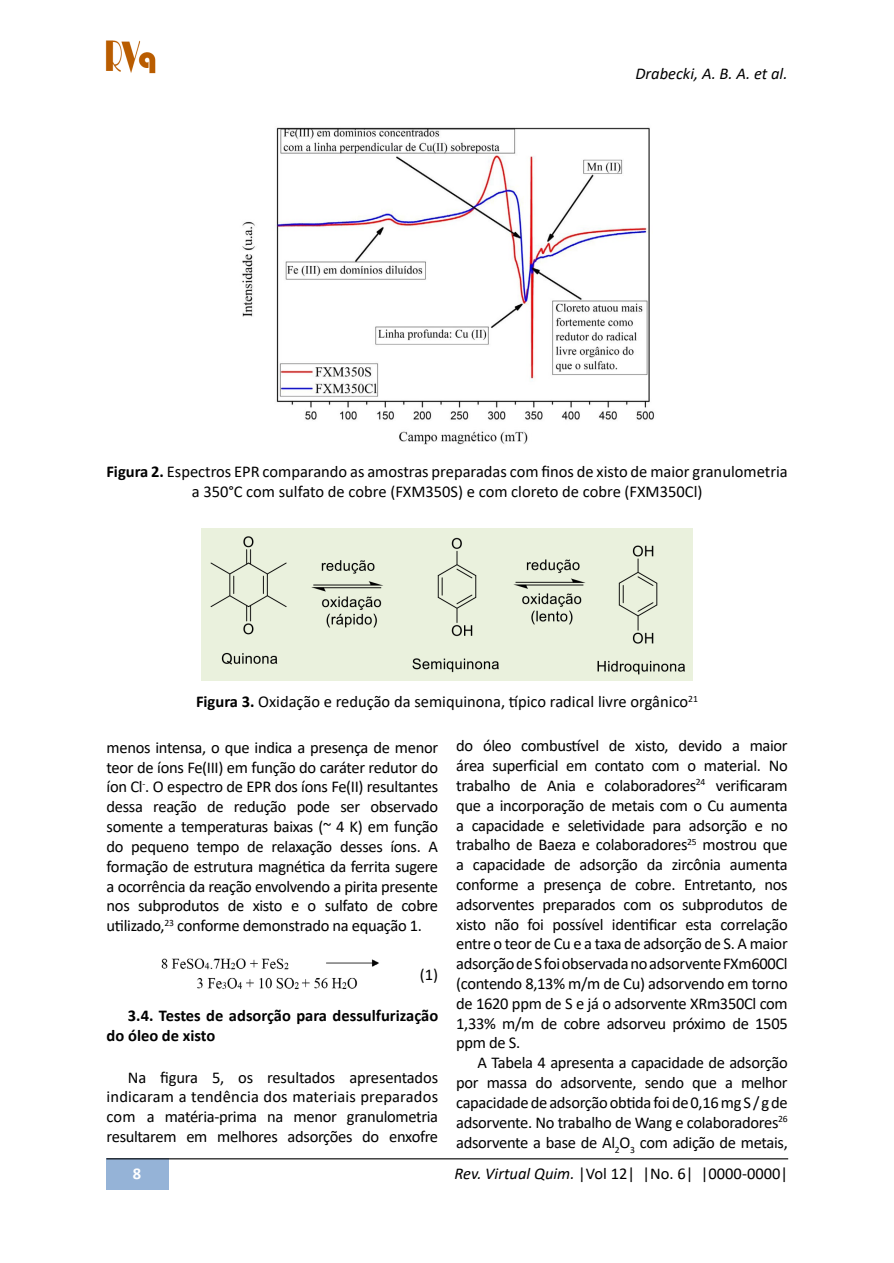
<style>
.page{position:relative;width:894px;height:1263px;background:#fff}
.page>*{position:absolute;margin:0;border:0;box-sizing:border-box;transform-origin:0 0}
.t1{font:16.5px/19.8px "Calibri";letter-spacing:-.02em;color:#000;text-align:justify}
.t2{font:16.5px/19.8px "Calibri";color:#000;text-align:center}
.t3{font:700 16.5px/19.8px "Calibri";color:#000}
.t4{font:italic 16.5px "Calibri";color:#000}
.t5{font:700 16.5px "Calibri";color:#fff}
.s1{font-weight:700}
.s2{font-style:italic}
</style>
<div class="page">
<div style="left:107px;top:1158px;width:62px;height:32px;background:#95b3d7"></div>
<hr style="left:106px;top:1158px;width:681px;height:1px;background:#000">
<img style="left:105px;top:40px;width:51px;height:34px">
<img style="left:161px;top:958px;width:218px;height:12px">
<img style="left:197px;top:977px;width:161px;height:12px">
<img style="left:242px;top:127px;width:413px;height:318px">
<img style="left:202px;top:529px;width:489px;height:151px">
<p class="t4" style="left:635px;top:62px;width:154px">Drabecki, A. B. A. et al.</p>
<p class="t2" style="left:106px;top:461px;width:682px"><span class="s1">Figura 2.</span> Espectros EPR comparando as amostras preparadas com finos de xisto de maior granulometria a 350°C com sulfato de cobre (FXM350S) e com cloreto de cobre (FXM350Cl)</p>
<p class="t2" style="left:196px;top:691px;width:503px"><span class="s1">Figura 3.</span> Oxidação e redução da semiquinona, típico radical livre orgânico<sup>21</sup></p>
<p class="t1" style="left:107px;top:737px;width:333px">menos intensa, o que indica a presença de menor teor de íons Fe(III) em função do caráter redutor do íon Cl<sup>-</sup>. O espectro de EPR dos íons Fe(II) resultantes dessa reação de redução pode ser observado somente a temperaturas baixas (~ 4 K) em função do pequeno tempo de relaxação desses íons. A formação de estrutura magnética da ferrita sugere a ocorrência da reação envolvendo a pirita presente nos subprodutos de xisto e o sulfato de cobre utilizado,<sup>23</sup> conforme demonstrado na equação 1.</p>
<p class="t1" style="left:419px;top:964px;width:20px">(1)</p>
<p class="t3" style="left:107px;top:1005px;width:333px;text-indent:21px">3.4. Testes de adsorção para dessulfurização do óleo de xisto</p>
<p class="t1" style="left:107px;top:1066px;width:333px;text-indent:21px">Na figura 5, os resultados apresentados indicaram a tendência dos materiais preparados com a matéria-prima na menor granulometria resultarem em melhores adsorções do enxofre</p>
<p class="t1" style="left:456px;top:735px;width:333px">do óleo combustível de xisto, devido a maior área superficial em contato com o material. No trabalho de Ania e colaboradores<sup>24</sup> verificaram que a incorporação de metais com o Cu aumenta a capacidade e seletividade para adsorção e no trabalho de Baeza e colaboradores<sup>25</sup> mostrou que a capacidade de adsorção da zircônia aumenta conforme a presença de cobre. Entretanto, nos adsorventes preparados com os subprodutos de xisto não foi possível identificar esta correlação entre o teor de Cu e a taxa de adsorção de S. A maior adsorção de S foi observada no adsorvente FXm600Cl (contendo 8,13% m/m de Cu) adsorvendo em torno de 1620 ppm de S e já o adsorvente XRm350Cl com 1,33% m/m de cobre adsorveu próximo de 1505 ppm de S.</p>
<p class="t1" style="left:456px;top:1052px;width:333px;text-indent:21px">A Tabela 4 apresenta a capacidade de adsorção por massa do adsorvente, sendo que a melhor capacidade de adsorção obtida foi de 0,16 mg S / g de adsorvente. No trabalho de Wang e colaboradores<sup>26 </sup>adsorvente a base de Al<sub>2</sub>O<sub>3</sub> com adição de metais,</p>
<p class="t5" style="left:133px;top:1162px;width:10px">8</p>
<p class="t2" style="left:454px;top:1163px;width:335px"><span class="s2">Rev. Virtual Quim.</span> |Vol 12| |No. 6| |0000-0000|</p>
</div>
